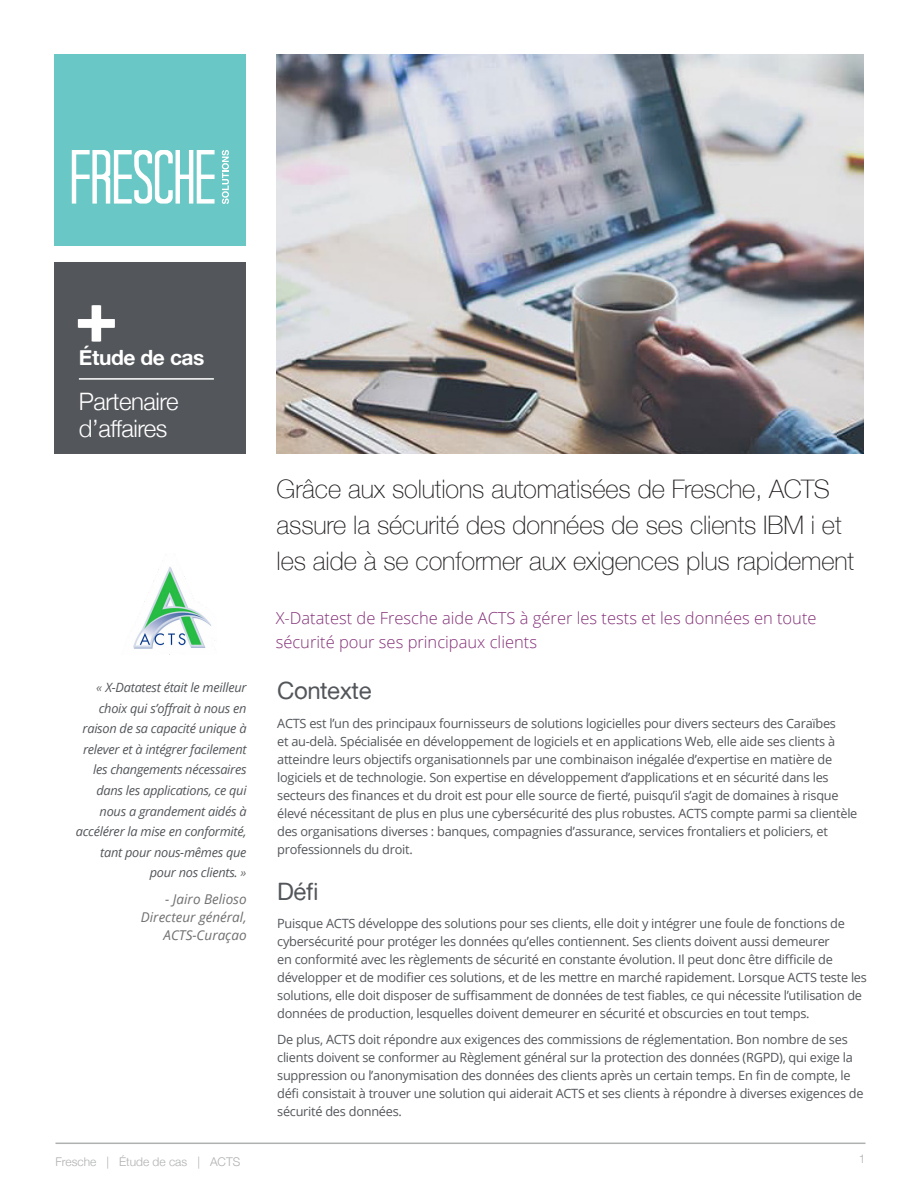
<style>
.page{position:relative;width:918px;height:1188px;background:#fff}
.page>*{position:absolute;margin:0;border:0;box-sizing:border-box;transform-origin:0 0}
.t1{font:100 25.5px/36px "Helvetica Neue";letter-spacing:-.005em;color:#231f20}
.t2{font:300 24px/27px "Helvetica Neue";letter-spacing:-.02em;color:#fff}
.t3{font:24px "Alte Haas Grotesk";letter-spacing:-.02em;color:#53565a}
.t4{font:21px "Alte Haas Grotesk Bold";letter-spacing:-.02em;color:#fff}
.Bullet_Point_Paragra{font:300 16.5px/24px "Open Sans";color:#843078}
.Quotes_Outer_Columns{font:italic 13.5px/18px "Open Sans";color:#707070;text-align:right}
.Main_body_copy_parag{font:12.75px/18px "Open Sans";letter-spacing:-.02em;color:#53565a}
.Quotes_Outer_Columns-2{font:italic 12.75px/20.5px "Open Sans";letter-spacing:-.02em;color:#53565a;text-align:right}
.t5{font:300 12px "Helvetica Neue";color:#afb0b0}
.s1{color:#707070}
</style>
<div class="page">
<hr style="left:56px;top:1143px;width:810px;height:1px;background:#afb0b0">
<div style="left:54px;top:54px;width:192px;height:191px;background:#69c8c5"></div>
<div style="left:54px;top:263px;width:192px;height:191px;background:#53565a"></div>
<svg style="left:72px;top:150px;width:143px;height:54px"></svg>
<svg style="left:222px;top:150px;width:7px;height:54px"></svg>
<img style="left:277px;top:54px;width:587px;height:400px">
<hr style="left:79px;top:378px;width:135px;height:2px;background:#fff">
<svg style="left:78px;top:305px;width:37px;height:36px"></svg>
<img style="left:133px;top:566px;width:82px;height:83px">
<p class="t4" style="left:79px;top:344px;width:127px">Étude de cas</p>
<p class="t2" style="left:79px;top:387px;width:101px">Partenaire d’affaires</p>
<p class="Quotes_Outer_Columns-2" style="left:76px;top:677px;width:172px"><span class="s1">«</span> X-Datatest était le meilleur choix qui s’offrait à nous en raison de sa capacité unique à relever et à intégrer facilement les changements nécessaires dans les applications, ce qui nous a grandement aidés à accélérer la mise en conformité, tant pour nous-mêmes que pour nos clients. <span class="s1">»</span></p>
<p class="Quotes_Outer_Columns" style="left:141px;top:890px;width:107px">- Jairo Belioso<br>Directeur général,</p>
<p class="Quotes_Outer_Columns" style="left:164px;top:926px;width:85px">ACTS-Curaçao</p>
<p class="t1" style="left:277px;top:470px;width:579px">Grâce aux solutions automatisées de Fresche, ACTS assure la sécurité des données de ses clients IBM i et les aide à se conformer aux exigences plus rapidement</p>
<p class="Bullet_Point_Paragra" style="left:276px;top:606px;width:542px">X-Datatest de Fresche aide ACTS à gérer les tests et les données en toute sécurité pour ses principaux clients</p>
<p class="t3" style="left:277px;top:677px;width:96px">Contexte</p>
<p class="Main_body_copy_parag" style="left:277px;top:714px;width:582px">ACTS est l’un des principaux fournisseurs de solutions logicielles pour divers secteurs des Caraïbes<br>et au-delà. Spécialisée en développement de logiciels et en applications Web, elle aide ses clients à atteindre leurs objectifs organisationnels par une combinaison inégalée d’expertise en matière de logiciels et de technologie. Son expertise en développement d’applications et en sécurité dans les secteurs des finances et du droit est pour elle source de fierté, puisqu’il s’agit de domaines à risque élevé nécessitant de plus en plus une cybersécurité des plus robustes. ACTS compte parmi sa clientèle des organisations diverses : banques, compagnies d’assurance, services frontaliers et policiers, et professionnels du droit.</p>
<p class="t3" style="left:277px;top:877px;width:43px">Défi</p>
<p class="Main_body_copy_parag" style="left:277px;top:914px;width:591px">Puisque ACTS développe des solutions pour ses clients, elle doit y intégrer une foule de fonctions de cybersécurité pour protéger les données qu’elles contiennent. Ses clients doivent aussi demeurer<br>en conformité avec les règlements de sécurité en constante évolution. Il peut donc être difficile de développer et de modifier ces solutions, et de les mettre en marché rapidement. Lorsque ACTS teste les solutions, elle doit disposer de suffisamment de données de test fiables, ce qui nécessite l’utilisation de données de production, lesquelles doivent demeurer en sécurité et obscurcies en tout temps.</p>
<p class="Main_body_copy_parag" style="left:277px;top:1030px;width:588px">De plus, ACTS doit répondre aux exigences des commissions de réglementation. Bon nombre de ses clients doivent se conformer au Règlement général sur la protection des données (RGPD), qui exige la suppression ou l’anonymisation des données des clients après un certain temps. En fin de compte, le défi consistait à trouver une solution qui aiderait ACTS et ses clients à répondre à diverses exigences de sécurité des données.</p>
<p class="t5" style="left:56px;top:1152px;width:186px">Fresche | Étude de cas | ACTS</p>
<p class="t5" style="left:859px;top:1149px;width:8px">1</p>
</div>
